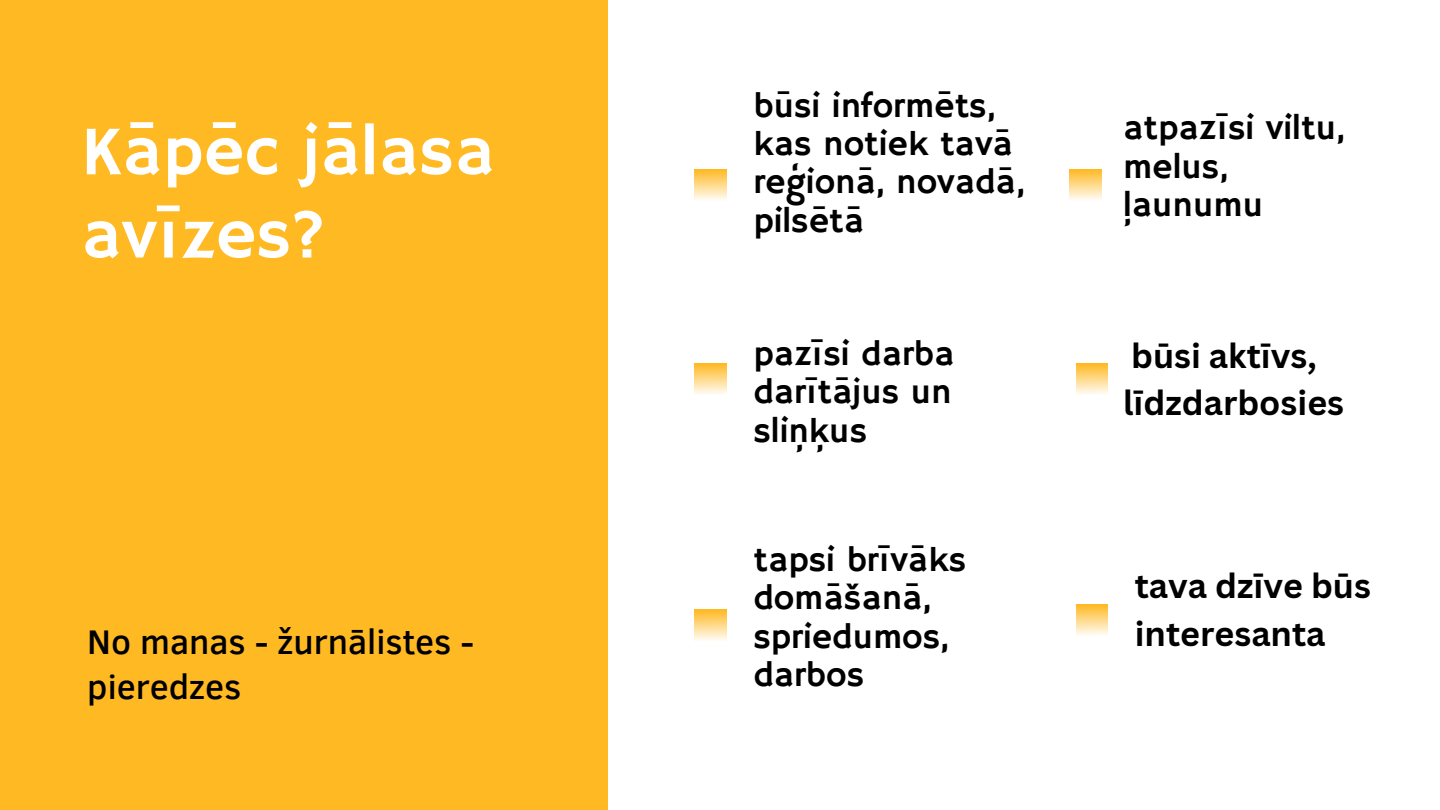
<style>
.page{position:relative;width:1440px;height:810px;background:#fff}
.page>*{position:absolute;margin:0;border:0;box-sizing:border-box;transform-origin:0 0}
.t1{font:70px "Hammersmith One";color:#fff}
.t2{font:35px/38.2px "Hammersmith One";color:#000}
.t3{font:500 35px "Clear Sans";color:#000}
.t4{font:700 34px/47.2px "Canva Sans";color:#000}
</style>
<div class="page">
<div style="left:0;top:0;width:608px;height:810px;background:#ffb923"></div>
<div style="left:695px;top:169px;width:31px;height:32px;background:linear-gradient(to bottom,#ffb821,#fffaf2)"></div>
<div style="left:695px;top:363px;width:31px;height:32px;background:linear-gradient(to bottom,#ffb820,#fffaf0)"></div>
<svg style="left:695px;top:610px;width:31px;height:31px"></svg>
<div style="left:1070px;top:169px;width:31px;height:32px;background:linear-gradient(to bottom,#ffb821,#fffaf2)"></div>
<div style="left:1076px;top:604px;width:32px;height:32px;background:linear-gradient(to bottom,#ffb820,#fffaf0)"></div>
<div style="left:1076px;top:363px;width:32px;height:32px;background:linear-gradient(to bottom,#ffb820,#fffaf0)"></div>
<p class="t1" style="left:81px;top:111px;width:415px">Kāpēc jālasa</p>
<p class="t1" style="left:81px;top:195px;width:247px">avīzes?</p>
<p class="t3" style="left:87px;top:617px;width:388px">No manas - žurnālistes -</p>
<p class="t3" style="left:87px;top:662px;width:156px">pieredzes</p>
<p class="t2" style="left:753px;top:88px;width:273px">būsi informēts, kas notiek tavā reģionā, novadā, pilsētā</p>
<p class="t2" style="left:753px;top:336px;width:203px;text-align:justify">pazīsi darba darītājus un sliņķus</p>
<p class="t2" style="left:753px;top:543px;width:214px">tapsi brīvāks domāšanā, spriedumos, darbos</p>
<p class="t2" style="left:1123px;top:111px;width:223px">atpazīsi viltu, melus, ļaunumu</p>
<p class="t4" style="left:1123px;top:331px;width:223px">būsi aktīvs, līdzdarbosies</p>
<p class="t4" style="left:1135px;top:561px;width:238px">tava dzīve būs</p>
<p class="t4" style="left:1135px;top:609px;width:192px">interesanta</p>
</div>
